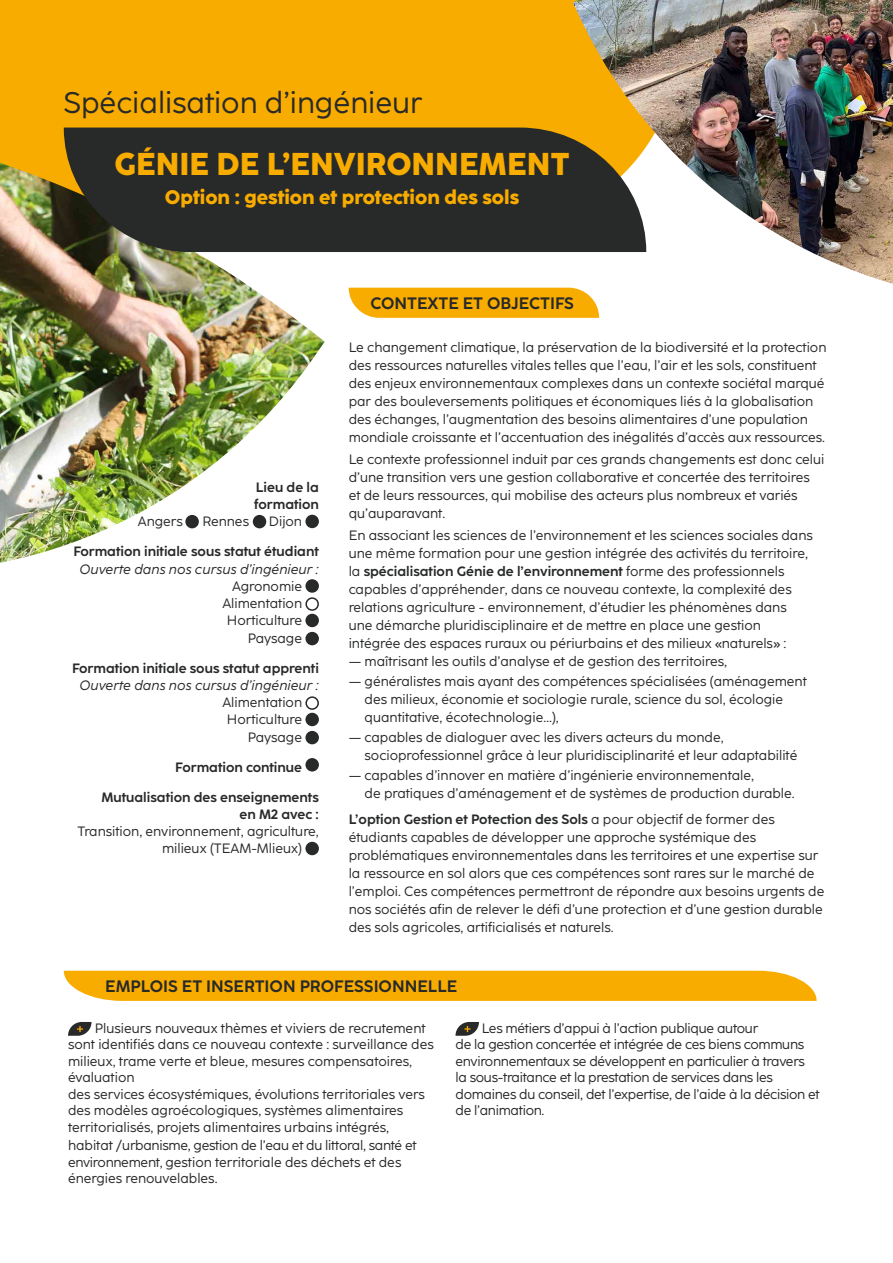
<style>
.page{position:relative;width:893px;height:1263px;background:#fff}
.page>*{position:absolute;margin:0;border:0;box-sizing:border-box;transform-origin:0 0}
.t1{font:800 31.5px "Coco Sharp";color:#f8ac00}
.t2{font:29.7px "Coco Sharp";color:#282929}
.t3{font:800 19.5px "Coco Sharp";color:#f8ac00}
.t4{font:700 16.5px "Coco Sharp";color:#282929}
.t5{font:13.5px/18px "Coco Sharp";color:#282929}
.t6{font:13.5px/16.5px "Coco Sharp";letter-spacing:-.02em;color:#282929}
.t7{font:700 13.5px/17.2px "Coco Sharp";color:#282929}
.t8{font:italic 13.5px "Coco Sharp";color:#282929}
.s1{font-weight:700}
</style>
<div class="page">
<div style="left:0;top:0;width:573px;height:163px;background:#f8ac00"></div>
<img style="left:0;top:163px;width:325px;height:400px">
<svg style="left:349px;top:288px;width:250px;height:30px;background:#f8b00e"></svg>
<div style="left:305px;top:515px;width:14px;height:13px;background:#282929;border-radius:50%"></div>
<div style="left:305px;top:579px;width:14px;height:14px;background:#282929;border-radius:50%"></div>
<div style="left:305px;top:597px;width:14px;height:14px;border:2px solid #282929;border-radius:50%"></div>
<div style="left:305px;top:614px;width:14px;height:13px;background:#282929;border-radius:50%"></div>
<div style="left:305px;top:632px;width:14px;height:13px;background:#282929;border-radius:50%"></div>
<div style="left:305px;top:696px;width:14px;height:14px;border:2px solid #282929;border-radius:50%"></div>
<div style="left:305px;top:713px;width:14px;height:13px;background:#282929;border-radius:50%"></div>
<div style="left:305px;top:731px;width:14px;height:13px;background:#282929;border-radius:50%"></div>
<div style="left:305px;top:758px;width:14px;height:13px;background:#282929;border-radius:50%"></div>
<div style="left:305px;top:842px;width:14px;height:13px;background:#282929;border-radius:50%"></div>
<img style="left:573px;top:0;width:320px;height:284px">
<svg style="left:68px;top:1022px;width:24px;height:14px"></svg>
<svg style="left:455px;top:1022px;width:24px;height:14px"></svg>
<div style="left:64px;top:971px;width:753px;height:30px;background:#f8ac00"></div>
<svg style="left:64px;top:128px;width:582px;height:124px;background:#333129"></svg>
<div style="left:253px;top:515px;width:13px;height:13px;background:#282929;border-radius:50%"></div>
<div style="left:185px;top:515px;width:14px;height:13px;background:#282929;border-radius:50%"></div>
<h2 class="t2" style="left:64px;top:86px;width:360px">Spécialisation d’ingénieur</h2>
<h1 class="t1" style="left:115px;top:146px;width:457px">GÉNIE DE L’ENVIRONNEMENT</h1>
<h3 class="t3" style="left:165px;top:186px;width:356px">Option : gestion et protection des sols</h3>
<p class="t7" style="left:254px;top:478px;width:66px">Lieu de la formation</p>
<p class="t5" style="left:138px;top:512px;width:46px">Angers</p>
<p class="t5" style="left:203px;top:512px;width:48px">Rennes</p>
<p class="t5" style="left:269px;top:512px;width:35px">Dijon</p>
<p class="t7" style="left:73px;top:543px;width:247px">Formation initiale sous statut étudiant</p>
<p class="t8" style="left:80px;top:560px;width:241px">Ouverte dans nos cursus d’ingénieur :</p>
<p class="t5" style="left:222px;top:577px;width:81px;line-height:17.2px;text-align:right">Agronomie<br>Alimentation<br>Horticulture<br>Paysage</p>
<p class="t7" style="left:72px;top:659px;width:248px">Formation initiale sous statut apprenti</p>
<p class="t8" style="left:80px;top:676px;width:241px">Ouverte dans nos cursus d’ingénieur :</p>
<p class="t5" style="left:222px;top:694px;width:81px;line-height:17.2px;text-align:right">Alimentation<br>Horticulture<br>Paysage</p>
<p class="t7" style="left:175px;top:758px;width:128px">Formation continue</p>
<p class="t7" style="left:101px;top:788px;width:219px;text-align:right">Mutualisation des enseignements en M2 avec :</p>
<p class="t5" style="left:162px;top:823px;width:158px;line-height:17.2px;text-indent:-84px">Transition, environnement, agriculture, milieux (TEAM-Mlieux)</p>
<p class="t4" style="left:370px;top:294px;width:205px">CONTEXTE ET OBJECTIFS</p>
<p class="t5" style="left:349px;top:338px;width:479px">Le changement climatique, la préservation de la biodiversité et la protection des ressources naturelles vitales telles que l’eau, l’air et les sols, constituent des enjeux environnementaux complexes dans un contexte sociétal marqué par des bouleversements politiques et économiques liés à la globalisation des échanges, l’augmentation des besoins alimentaires d’une population mondiale croissante et l’accentuation des inégalités d’accès aux ressources.</p>
<p class="t5" style="left:349px;top:450px;width:477px">Le contexte professionnel induit par ces grands changements est donc celui d’une transition vers une gestion collaborative et concertée des territoires et de leurs ressources, qui mobilise des acteurs plus nombreux et variés qu’auparavant.</p>
<p class="t5" style="left:349px;top:526px;width:466px">En associant les sciences de l’environnement et les sciences sociales dans une même formation pour une gestion intégrée des activités du territoire, la <span class="s1">spécialisation Génie de l’environnement</span> forme des professionnels capables d’appréhender, dans ce nouveau contexte, la complexité des relations agriculture - environnement, d’étudier les phénomènes dans une démarche pluridisciplinaire et de mettre en place une gestion intégrée des espaces ruraux ou périurbains et des milieux «naturels» :</p>
<p class="t5" style="left:349px;top:652px;width:380px">— maîtrisant les outils d’analyse et de gestion des territoires,</p>
<p class="t5" style="left:365px;top:672px;width:444px;text-indent:-16px">— généralistes mais ayant des compétences spécialisées (aménagement des milieux, économie et sociologie rurale, science du sol, écologie quantitative, écotechnologie…),</p>
<p class="t5" style="left:365px;top:728px;width:434px;text-indent:-16px">— capables de dialoguer avec les divers acteurs du monde, socioprofessionnel grâce à leur pluridisciplinarité et leur adaptabilité</p>
<p class="t5" style="left:365px;top:767px;width:432px;text-indent:-16px">— capables d’innover en matière d’ingénierie environnementale,<br>de pratiques d’aménagement et de systèmes de production durable.</p>
<p class="t5" style="left:349px;top:810px;width:477px"><span class="s1">L’option Gestion et Potection des Sols</span> a pour objectif de former des étudiants capables de développer une approche systémique des problématiques environnementales dans les territoires et une expertise sur la ressource en sol alors que ces compétences sont rares sur le marché de l’emploi. Ces compétences permettront de répondre aux besoins urgents de nos sociétés afin de relever le défi d’une protection et d’une gestion durable des sols agricoles, artificialisés et naturels.</p>
<p class="t4" style="left:105px;top:977px;width:353px">EMPLOIS ET INSERTION PROFESSIONNELLE</p>
<p class="t5" style="left:68px;top:1019px;width:367px;line-height:16.5px;text-indent:27px">Plusieurs nouveaux thèmes et viviers de recrutement sont identifiés dans ce nouveau contexte : surveillance des milieux, trame verte et bleue, mesures compensatoires, évaluation<br>des services écosystémiques, évolutions territoriales vers des modèles agroécologiques, systèmes alimentaires territorialisés, projets alimentaires urbains intégrés,</p>
<p class="t5" style="left:68px;top:1137px;width:350px;line-height:16.5px">habitat /urbanisme, gestion de l’eau et du littoral, santé et environnement, gestion territoriale des déchets et des énergies renouvelables.</p>
<p class="t6" style="left:455px;top:1019px;width:366px;text-indent:26px">Les métiers d’appui à l’action publique autour<br>de la gestion concertée et intégrée de ces biens communs environnementaux se développent en particulier à travers la sous-traitance et la prestation de services dans les domaines du conseil, det l’expertise, de l’aide à la décision et de l’animation.</p>
</div>
